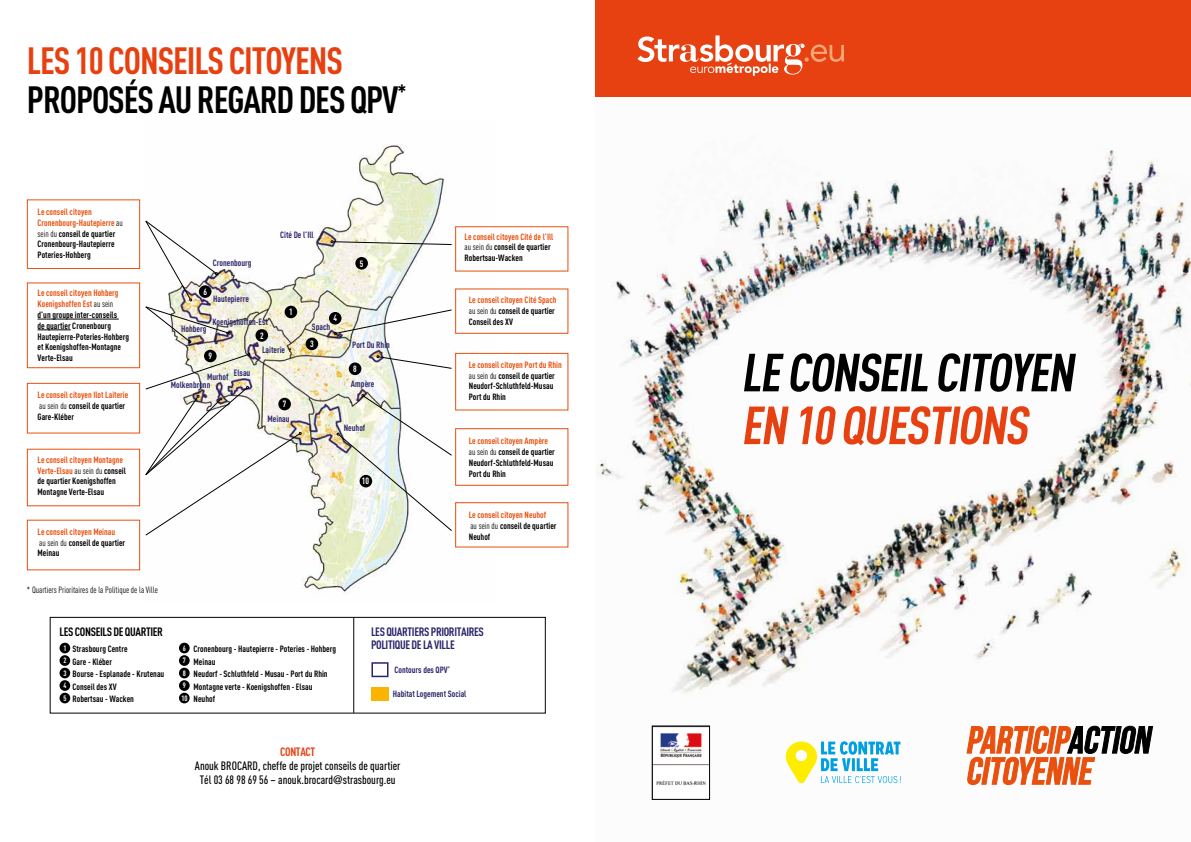
<style>
.page{position:relative;width:1191px;height:842px;background:#fff}
.page>*{position:absolute;margin:0;border:0;box-sizing:border-box;transform-origin:0 0}
.t1{font:700 52.8px "DIN Cond";color:#000}
.t2{font:700 52.8px "DIN Cond";color:#e74011}
.t3{font:700 37.5px/38.7px "DIN Cond";letter-spacing:-.03em;color:#000}
.t4{font:500 12px/14.4px "DIN Cond";color:#000;text-align:center}
.t5{font:700 12px/13px "DIN Cond";letter-spacing:-.03em;color:#2a246a}
.t6{font:700 12px "DIN Cond";letter-spacing:-.03em;color:#000}
.t7{font:700 12px "DIN Cond";letter-spacing:-.03em;color:#e74011}
.t8{font:700 9px/10.8px "DIN Cond";color:#000}
.t9{font:700 9px "DIN Cond";color:#2a246a}
.t10{font:700 9px/10.8px "DIN Cond";color:#e9500e}
.t11{font:9px "DIN Cond";color:#000}
.t12{font:700 9px "DIN Cond";color:#fff}
.s1{color:#e74011}
.s2{color:#e9500e}
.s3{font-weight:400}
.s4{font-weight:400;color:#000}
.s5{color:#000}
.s6{font-family:"Meta Plus Book Caps";font-weight:400}
</style>
<div class="page">
<img style="left:175px;top:144px;width:320px;height:450px">
<div style="left:285px;top:306px;width:12px;height:12px;background:#000;border-radius:50%"></div>
<div style="left:355px;top:257px;width:13px;height:13px;background:#000;border-radius:50%"></div>
<div style="left:329px;top:312px;width:12px;height:13px;background:#000;border-radius:50%"></div>
<div style="left:255px;top:329px;width:13px;height:13px;background:#000;border-radius:50%"></div>
<svg style="left:204px;top:350px;width:13px;height:12px"></svg>
<div style="left:349px;top:362px;width:12px;height:13px;background:#000;border-radius:50%"></div>
<div style="left:306px;top:338px;width:12px;height:12px;background:#000;border-radius:50%"></div>
<img style="left:595px;top:96px;width:596px;height:704px">
<div style="left:595px;top:0;width:596px;height:96px;background:#e74011"></div>
<svg style="left:637px;top:35px;width:207px;height:41px"></svg>
<hr style="left:38px;top:319px;width:81px;height:1px;background:#000">
<hr style="left:38px;top:329px;width:33px;height:1px;background:#000">
<svg style="left:966px;top:726px;width:187px;height:59px"></svg>
<div style="left:27px;top:199px;width:113px;height:70px;border:1px solid #e9500e"></div>
<div style="left:455px;top:289px;width:113px;height:45px;border:1px solid #e9500e"></div>
<div style="left:455px;top:502px;width:113px;height:45px;border:1px solid #e9500e"></div>
<div style="left:455px;top:226px;width:113px;height:45px;border:1px solid #e9500e"></div>
<div style="left:27px;top:283px;width:113px;height:85px;border:1px solid #e9500e"></div>
<div style="left:27px;top:383px;width:113px;height:50px;border:1px solid #e9500e"></div>
<div style="left:27px;top:449px;width:113px;height:57px;border:1px solid #e9500e"></div>
<div style="left:455px;top:353px;width:113px;height:57px;border:1px solid #e9500e"></div>
<div style="left:455px;top:428px;width:113px;height:58px;border:1px solid #e9500e"></div>
<div style="left:27px;top:520px;width:113px;height:50px;border:1px solid #e9500e"></div>
<img style="left:145px;top:220px;width:85px;height:123px">
<svg style="left:145px;top:353px;width:156px;height:183px"></svg>
<svg style="left:331px;top:240px;width:121px;height:5px"></svg>
<svg style="left:334px;top:309px;width:118px;height:26px"></svg>
<svg style="left:377px;top:355px;width:75px;height:14px"></svg>
<svg style="left:337px;top:394px;width:115px;height:137px"></svg>
<img style="left:654px;top:728px;width:54px;height:70px">
<div style="left:652px;top:726px;width:58px;height:74px;border:1px solid #000"></div>
<svg style="left:785px;top:741px;width:115px;height:42px"></svg>
<div style="left:371px;top:662px;width:17px;height:15px;border:2px solid #2a246a"></div>
<div style="left:371px;top:687px;width:17px;height:14px;background:#fab400"></div>
<div style="left:50px;top:617px;width:495px;height:96px;border:1px solid #000"></div>
<div style="left:60px;top:643px;width:10px;height:10px;background:#000;border-radius:50%"></div>
<div style="left:60px;top:655px;width:10px;height:11px;background:#000;border-radius:50%"></div>
<div style="left:60px;top:668px;width:10px;height:10px;background:#000;border-radius:50%"></div>
<div style="left:60px;top:680px;width:10px;height:11px;background:#000;border-radius:50%"></div>
<div style="left:60px;top:693px;width:10px;height:10px;background:#000;border-radius:50%"></div>
<div style="left:179px;top:643px;width:11px;height:10px;background:#000;border-radius:50%"></div>
<div style="left:179px;top:655px;width:11px;height:11px;background:#000;border-radius:50%"></div>
<div style="left:179px;top:668px;width:11px;height:10px;background:#000;border-radius:50%"></div>
<div style="left:179px;top:680px;width:11px;height:11px;background:#000;border-radius:50%"></div>
<div style="left:179px;top:693px;width:11px;height:10px;background:#000;border-radius:50%"></div>
<hr style="left:353px;top:617px;width:1px;height:96px;background:#000">
<h2 class="t3" style="left:27px;top:40px;width:381px"><span class="s1">LES 10 CONSEILS CITOYENS<br></span>PROPOSÉS AU REGARD DES QPV<sup>*</sup></h2>
<p class="t8" style="left:38px;top:206px;width:87px"><span class="s2">Le conseil citoyen<br>Cronenbourg-Hautepierre</span> <span class="s3">au sein du</span> conseil de quartier<br>Cronenbourg-Hautepierre<br>Poteries-Hohberg</p>
<p class="t8" style="left:38px;top:288px;width:93px"><span class="s2">Le conseil citoyen Hohberg<br>Koenigshoffen Est</span> <span class="s3">au sein<br></span>d’un groupe inter-conseils<br>de quartier Cronenbourg<br>Hautepierre-Poteries-Hohberg et Koenigshoffen-Montagne<br>Verte-Elsau</p>
<p class="t10" style="left:38px;top:390px;width:92px">Le conseil citoyen Ilot Laiterie <span class="s4">au sein du</span> <span class="s5">conseil de quartier<br>Gare-Kléber</span></p>
<p class="t8" style="left:38px;top:454px;width:90px"><span class="s2">Le conseil citoyen Montagne<br>Verte-Elsau</span> <span class="s3">au sein du</span> conseil de quartier Koenigshoffen<br>Montagne Verte-Elsau</p>
<p class="t8" style="left:38px;top:526px;width:89px"><span class="s2">Le conseil citoyen Meinau<br></span><span class="s3">au sein du</span> conseil de quartier<br>Meinau</p>
<p class="t11" style="left:27px;top:584px;width:132px">* Quartiers Prioritaires de la Politique de la Ville</p>
<p class="t9" style="left:213px;top:257px;width:40px">Cronenbourg</p>
<p class="t9" style="left:213px;top:293px;width:37px">Hautepierre</p>
<p class="t12" style="left:203px;top:286px;width:5px">6</p>
<p class="t9" style="left:280px;top:229px;width:35px">Cité De l’Ill</p>
<p class="t12" style="left:289px;top:307px;width:5px">1</p>
<p class="t9" style="left:212px;top:316px;width:57px">Koenigshoffen-Est</p>
<p class="t9" style="left:262px;top:345px;width:25px">Laiterie</p>
<p class="t9" style="left:181px;top:323px;width:27px">Hohberg</p>
<p class="t12" style="left:260px;top:330px;width:5px">2</p>
<p class="t12" style="left:208px;top:350px;width:5px">9</p>
<p class="t9" style="left:234px;top:367px;width:18px">Elsau</p>
<p class="t9" style="left:207px;top:371px;width:23px">Murhof</p>
<p class="t9" style="left:171px;top:379px;width:41px">Molkenbronn</p>
<p class="t12" style="left:283px;top:399px;width:5px">7</p>
<p class="t9" style="left:267px;top:413px;width:23px">Meinau</p>
<p class="t12" style="left:333px;top:313px;width:5px">4</p>
<p class="t9" style="left:312px;top:322px;width:20px">Spach</p>
<p class="t12" style="left:310px;top:338px;width:5px">3</p>
<p class="t12" style="left:360px;top:258px;width:5px">5</p>
<p class="t9" style="left:352px;top:340px;width:39px">Port Du Rhin</p>
<p class="t9" style="left:351px;top:378px;width:25px">Ampère</p>
<p class="t12" style="left:353px;top:363px;width:5px">8</p>
<p class="t9" style="left:344px;top:422px;width:23px">Neuhof</p>
<p class="t12" style="left:362px;top:476px;width:9px">10</p>
<p class="t8" style="left:464px;top:231px;width:90px"><span class="s2">Le conseil citoyen Cité de l’Ill </span><span class="s3">au sein du</span> conseil de quartier<br>Robertsau-Wacken</p>
<p class="t8" style="left:469px;top:294px;width:89px"><span class="s2">Le conseil citoyen Cité Spach </span><span class="s3">au sein du</span> conseil de quartier<br>Conseil des XV</p>
<p class="t8" style="left:469px;top:359px;width:94px"><span class="s2">Le conseil citoyen Port du Rhin </span><span class="s3">au sein du</span> conseil de quartier<br>Neudorf-Schluthfeld-Musau<br>Port du Rhin</p>
<p class="t8" style="left:469px;top:436px;width:88px"><span class="s2">Le conseil citoyen Ampère </span><span class="s3">au sein du</span> conseil de quartier<br>Neudorf-Schluthfeld-Musau<br>Port du Rhin</p>
<p class="t8" style="left:469px;top:509px;width:89px"><span class="s2">Le conseil citoyen Neuhof<br></span><span class="s3">au sein du</span> conseil de quartier<br>Neuhof</p>
<h3 class="t6" style="left:60px;top:625px;width:105px">LES CONSEILS DE QUARTIER</h3>
<p class="t8" style="left:63px;top:643px;width:102px;line-height:12.5px"><sup>1</sup> Strasbourg Centre<br><sup>2</sup> Gare - Kléber<br><sup>3</sup> Bourse - Esplanade - Krutenau<br><sup>4</sup> Conseil des XV<br><sup>5</sup> Robertsau - Wacken</p>
<p class="t8" style="left:181px;top:643px;width:156px;line-height:12.5px"><sup>6</sup> Cronenbourg - Hautepierre - Poteries - Hohberg<br><sup>7</sup> Meinau<br><sup>8</sup> Neudorf - Schluthfeld - Musau - Port du Rhin<br><sup>9</sup> Montagne verte - Koenigshoffen - Elsau<br><sup>10</sup> Neuhof</p>
<h3 class="t5" style="left:371px;top:625px;width:114px">LES QUARTIERS PRIORITAIRES<br>POLITIQUE DE LA VILLE</h3>
<p class="t9" style="left:394px;top:664px;width:57px">Contours des QPV<sup>*</sup></p>
<p class="t9" style="left:393px;top:689px;width:75px">Habitat Logement Social</p>
<h3 class="t7" style="left:280px;top:744px;width:37px">CONTACT</h3>
<h3 class="t4" style="left:195px;top:758px;width:207px">Anouk BROCARD, cheffe de projet conseils de quartier<br>Tél 03 68 98 69 56 – anouk.brocard<span class="s6">@</span>strasbourg.eu</h3>
<h1 class="t1" style="left:741px;top:340px;width:343px">LE CONSEILCITOYEN</h1>
<h1 class="t2" style="left:741px;top:393px;width:297px">EN 10 QUESTIONS</h1>
</div>
